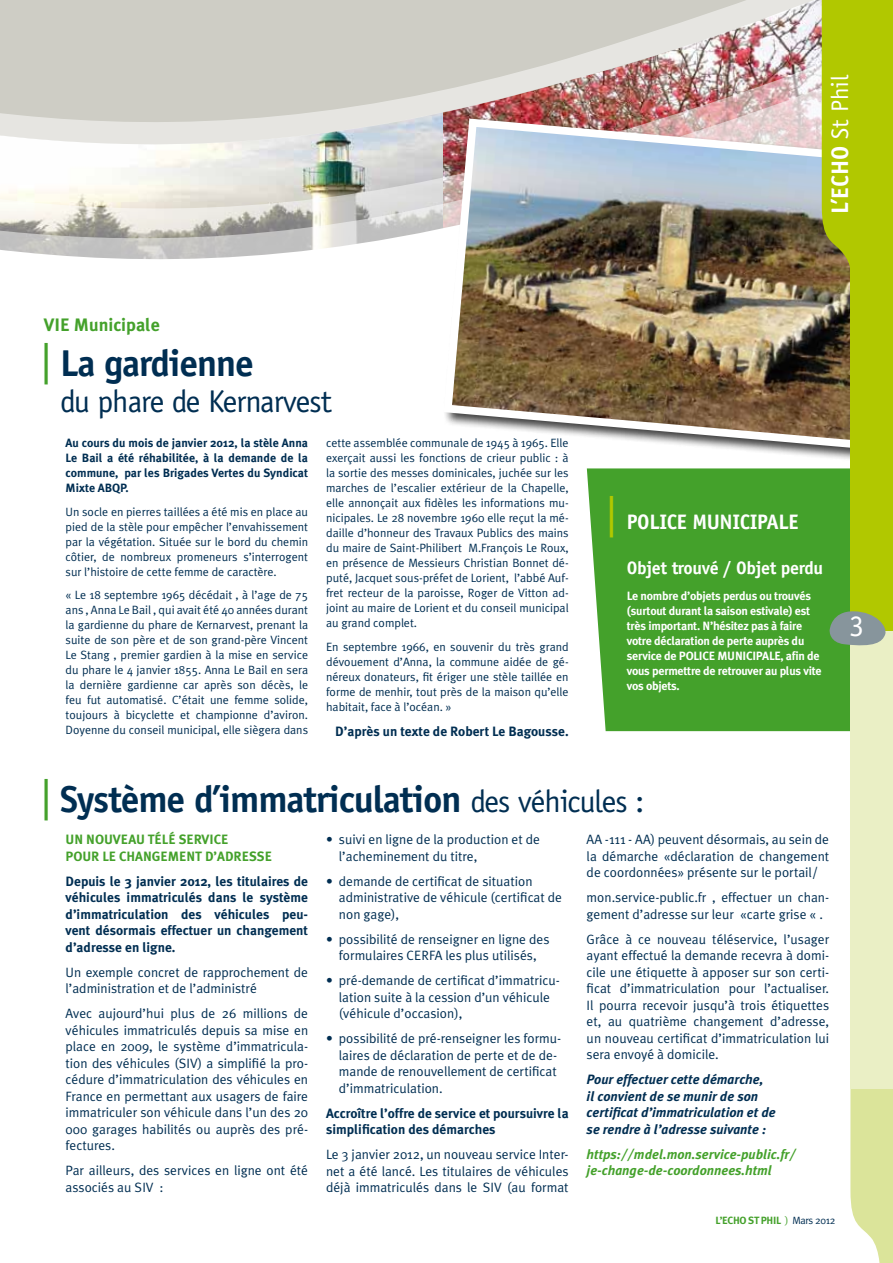
<style>
.page{position:relative;width:893px;height:1263px;background:#fff}
.page>*{position:absolute;margin:0;border:0;box-sizing:border-box;transform-origin:0 0}
.t1{font:700 37.5px "Officina Sans";letter-spacing:-.03em;color:#002e52}
.t2{font:31.5px "Officina Sans";letter-spacing:-.03em;color:#002e52}
.t3{font:30px "Officina Sans";color:#fff}
.t4{font:700 24px "Officina Sans";color:#fff}
.t5{font:700 21px "Officina Sans";letter-spacing:-.02em;color:#fff}
.t6{font:700 18px "Officina Sans";letter-spacing:-.02em;color:#fff}
.t7{font:700 18px "Meta Plus";color:#44a12b}
.t8{font:13.5px/16.5px "Meta Plus Normal";color:#002e52}
.t9{font:700 13.5px/16.5px "Meta Plus";color:#002e52;text-align:justify}
.t10{font:italic 700 13.5px/16.5px "Meta Plus";color:#002e52}
.t11{font:italic 700 13.5px/16.5px "Meta Plus";color:#44a12b}
.t12{font:700 13.5px "Meta Plus";letter-spacing:.12em;color:#44a12b}
.t13{font:12px/15px "Meta Plus Normal";color:#002e52;text-align:justify}
.t14{font:700 12px/15px "Meta Plus";letter-spacing:-.02em;color:#fff}
.t15{font:700 12px/15px "Meta Plus";color:#002e52;text-align:justify}
.t16{font:10.5px "Meta Plus Bold Caps";letter-spacing:-.03em;color:#44a12b}
.s1{font-weight:400}
.s2{font-family:"Century Gothic";font-weight:400;font-size:45px;color:#44a12b}
.s3{font-family:"Century Gothic";font-weight:400;font-size:45px;color:#b1c800}
.s4{font-weight:400;font-size:31.5px}
.s5{font-family:"Meta Plus Normal"}
.s6{font-family:"Meta Plus Normal";color:#002e52}
</style>
<div class="page">
<svg style="left:0;top:0;width:822px;height:81px;background:#cfcac3"></svg>
<img style="left:0;top:81px;width:822px;height:179px">
<div style="left:587px;top:468px;width:263px;height:263px;background:#44a12b"></div>
<div style="left:442px;top:117px;width:451px;height:345px;background:#000;opacity:.75"></div>
<img style="left:439px;top:114px;width:411px;height:339px">
<svg style="left:822px;top:0;width:28px;height:278px;background:#aabb07"></svg>
<div style="left:850px;top:0;width:43px;height:631px;background:#b1c800"></div>
<svg style="left:829px;top:510px;width:64px;height:753px"></svg>
<h3 class="t4" style="left:825px;top:214px;width:141px;rotate:-90deg">L’ECHO <span class="s1">St Phil</span></h3>
<h3 class="t7" style="left:44px;top:315px;width:118px">VIE Municipale</h3>
<h1 class="t1" style="left:31px;top:339px;width:224px"><span class="s2">|</span>La gardienne</h1>
<h2 class="t2" style="left:60px;top:383px;width:273px">du phare de Kernarvest</h2>
<p class="t15" style="left:66px;top:435px;width:244px">Au cours du mois de janvier 2012, la stèle Anna Le Bail a été réhabilitée, à la demande de la commune, par les Brigades Vertes du Syndicat Mixte ABQP.</p>
<p class="t13" style="left:66px;top:504px;width:244px">Un socle en pierres taillées a été mis en place au pied de la stèle pour empêcher l’envahissement par la végétation. Située sur le bord du chemin côtier, de nombreux promeneurs s’interrogent sur l’histoire de cette femme de caractère.</p>
<p class="t13" style="left:66px;top:587px;width:244px">« Le 18 septembre 1965 décédait , à l’age de 75 ans , Anna Le Bail , qui avait été 40 années durant la gardienne du phare de Kernarvest, prenant la suite de son père et de son grand-père Vincent Le Stang , premier gardien à la mise en service du phare le 4 janvier 1855. Anna Le Bail en sera la dernière gardienne car après son décès, le feu fut automatisé. C’était une femme solide, toujours à bicyclette et championne d’aviron.<br>Doyenne du conseil municipal, elle siègera dans</p>
<p class="t13" style="left:326px;top:435px;width:244px">cette assemblée communale de 1945 à 1965. Elle exerçait aussi les fonctions de crieur public : à la sortie des messes dominicales, juchée sur les marches de l’escalier extérieur de la Chapelle, elle annonçait aux fidèles les informations mu&shy;nicipales. Le 28 novembre 1960 elle reçut la mé&shy;daille d’honneur des Travaux Publics des mains du maire de Saint-Philibert M.François Le Roux, en présence de Messieurs Christian Bonnet dé&shy;puté, Jacquet sous-préfet de Lorient, l’abbé Auf&shy;fret recteur de la paroisse, Roger de Vitton ad&shy;joint au maire de Lorient et du conseil municipal au grand complet.</p>
<p class="t13" style="left:326px;top:639px;width:244px">En septembre 1966, en souvenir du très grand dévouement d’Anna, la commune aidée de gé&shy;néreux donateurs, fit ériger une stèle taillée en forme de menhir, tout près de la maison qu’elle habitait, face à l’océan. »</p>
<p class="t9" style="left:335px;top:723px;width:235px">D’après un texte de Robert Le Bagousse.</p>
<h3 class="t5" style="left:597px;top:509px;width:204px"><span class="s3">|</span>POLICE MUNICIPALE</h3>
<h3 class="t6" style="left:627px;top:557px;width:198px">Objet trouvé / Objet perdu</h3>
<p class="t14" style="left:627px;top:588px;width:196px">Le nombre d’objets perdus ou trouvés (surtout durant la saison estivale) est très important. N’hésitez pas à faire votre déclaration de perte auprès du service de POLICE MU NICIPALE, afin de vous permettre de retrouver au plus vite vos objets.</p>
<h1 class="t1" style="left:31px;top:776px;width:615px"><span class="s2">|</span>Système d’immatriculation <span class="s4">des véhicules :</span></h1>
<h3 class="t3" style="left:849px;top:608px;width:16px">3</h3>
<p class="t12" style="left:66px;top:832px;width:97px">un nouveau télé</p>
<p class="t12" style="left:179px;top:832px;width:51px">service</p>
<p class="t12" style="left:66px;top:848px;width:63px">pour le chan</p>
<p class="t12" style="left:152px;top:848px;width:122px">gement d’adresse</p>
<p class="t9" style="left:66px;top:873px;width:244px">Depuis le 3 janvier 2012, les titulaires de véhicules immatriculés dans le système d’immatriculation des véhicules peu&shy;vent désormais effectuer un changement d’adresse en ligne.</p>
<p class="t8" style="left:66px;top:964px;width:244px">Un exemple concret de rapprochement de l’administration et de l’administré</p>
<p class="t8" style="left:66px;top:1005px;width:244px;text-align:justify">Avec aujourd’hui plus de 26 millions de véhicules immatriculés depuis sa mise en place en 2009, le système d’immatricula&shy;tion des véhicules (SIV) a simplifié la pro&shy;cédure d’immatriculation des véhicules en France en permettant aux usagers de faire immatriculer son véhicule dans l’un des 20<br>000 garages habilités ou auprès des pré&shy;fectures.</p>
<p class="t8" style="left:66px;top:1162px;width:244px">Par ailleurs, des services en ligne ont été associés au SIV :</p>
<p class="t8" style="left:339px;top:831px;width:203px;text-indent:-13px">• suivi en ligne de la production et de l’acheminement du titre,</p>
<p class="t8" style="left:339px;top:873px;width:225px;text-indent:-13px">• demande de certificat de situation administrative de véhicule (certificat de non gage),</p>
<p class="t8" style="left:326px;top:931px;width:225px;text-align:center">• possibilité de renseigner en ligne des formulaires CERFA les plus utilisés,</p>
<p class="t8" style="left:339px;top:972px;width:222px;text-indent:-13px">• pré-demande de certificat d’immatricu&shy;lation suite à la cession d’un véhicule (véhicule d’occasion),</p>
<p class="t8" style="left:339px;top:1030px;width:224px;text-indent:-13px">• possibilité de pré-renseigner les formu&shy;laires de déclaration de perte et de de&shy;mande de renouvellement de certificat d’immatriculation.</p>
<p class="t9" style="left:326px;top:1105px;width:244px">Accroître l’offre de service et poursuivre la simplification des démarches</p>
<p class="t8" style="left:326px;top:1146px;width:244px;text-align:justify">Le 3 janvier 2012, un nouveau service Inter&shy;net a été lancé. Les titulaires de véhicules déjà immatriculés dans le SIV (au format</p>
<p class="t8" style="left:587px;top:831px;width:244px;text-align:justify">AA -111 - AA) peuvent désormais, au sein de la démarche «déclaration de changement de coordonnées» présente sur le portail/</p>
<p class="t8" style="left:587px;top:889px;width:244px">mon.service-public.fr , effectuer un chan&shy;gement d’adresse sur leur «carte grise « .</p>
<p class="t8" style="left:587px;top:931px;width:244px;text-align:justify">Grâce à ce nouveau téléservice, l’usager ayant effectué la demande recevra à domi&shy;cile une étiquette à apposer sur son certi&shy;ficat d’immatriculation pour l’actualiser.<br>Il pourra recevoir jusqu’à trois étiquettes et, au quatrième changement d’adresse, un nouveau certificat d’immatriculation lui sera envoyé à domicile.</p>
<p class="t10" style="left:587px;top:1071px;width:191px">Pour effectuer cette démarche,<br>il convient de se munir de son certificat d’immatriculation et de se rendre à l’adresse suivante :</p>
<p class="t11" style="left:587px;top:1146px;width:211px">https://mdel.mon.service-public.fr/ je-change-de-coordonnees.html</p>
<p class="t16" style="left:715px;top:1214px;width:121px">L’ECHO ST PHIL <span class="s5">)</span> <span class="s6">Mars 2012</span></p>
</div>
